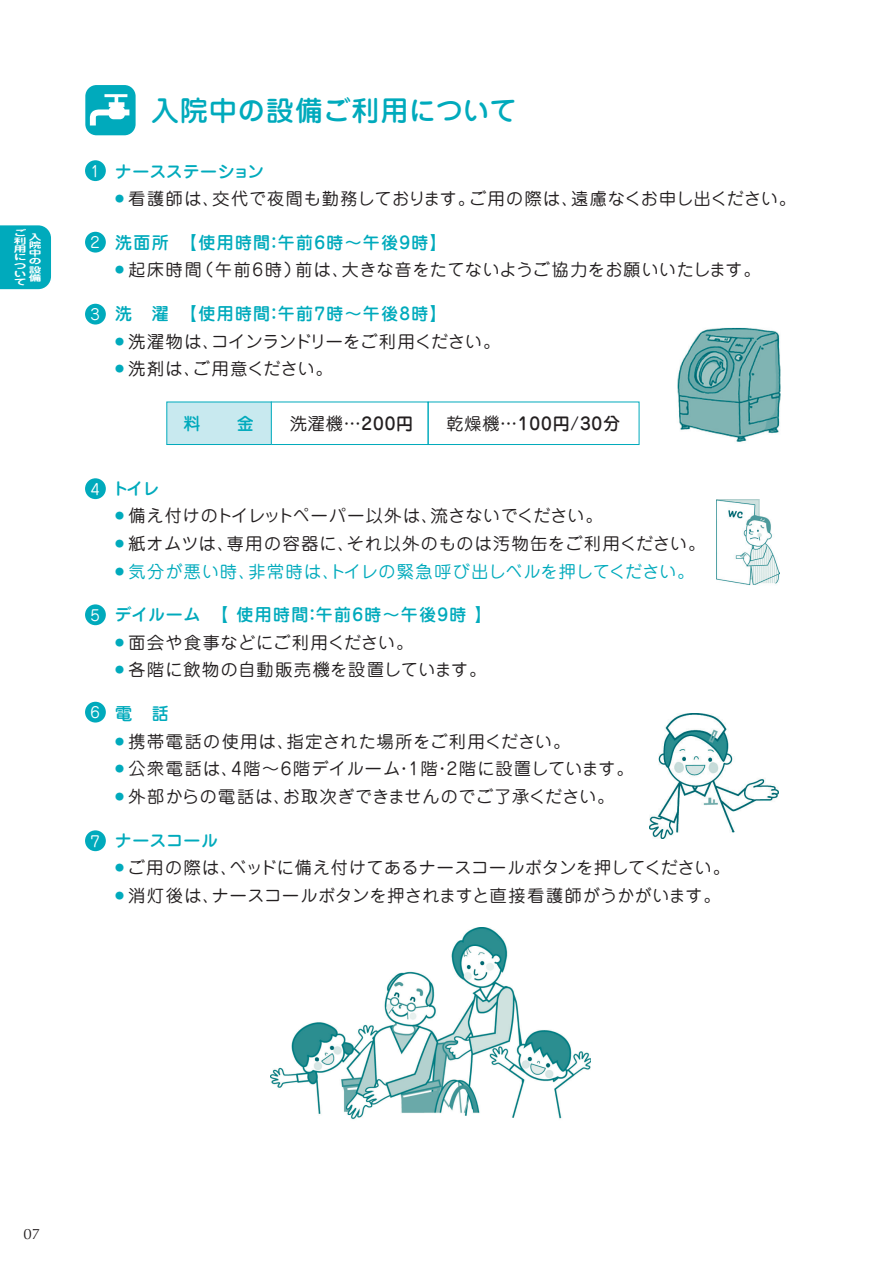
<style>
.page{position:relative;width:893px;height:1263px;background:#fff}
.page>*{position:absolute;margin:0;border:0;box-sizing:border-box;transform-origin:0 0}
.t1{font:500 27.6px "Jun 34 Pro";letter-spacing:.03em;color:#00aabc}
.t2{font:16.95px "Jun 201 Pro";letter-spacing:.045em;color:#231f20}
.t3{font:500 16.95px "Jun 34 Pro";letter-spacing:.075em;color:#00aabc}
.t4{font:16.95px "Jun 201 Pro";letter-spacing:.07em;color:#231f20}
.t5{font:16.95px "Jun 201 Pro";letter-spacing:.025em;color:#231f20}
.t6{font:16.95px "Jun 201 Pro";letter-spacing:.055em;color:#00aabc}
.t7{font:16.95px "Jun 201 Pro";letter-spacing:.08em;color:#231f20}
.t8{font:16.95px "Jun 201 Pro";letter-spacing:.005em;color:#231f20}
.t9{font:500 16.95px "Jun 34 Pro";letter-spacing:.05em;color:#231f20}
.t10{font:500 16.95px "Jun 34 Pro";letter-spacing:-.005em;color:#00aabc}
.t11{font:15px "Optima";color:#231f20}
.t12{font:14.85px "Jun 201 Pro";color:#fff}
.t13{font:700 8.1px/8.1px "Jun 501 Pro";color:#fff;text-align:justify;scale:1.56 1}
.s1{font-family:"Jun 34 Pro";font-weight:500}
.s2{font-family:"Jun 201 Pro";font-weight:400}
</style>
<div class="page">
<div style="left:85px;top:160px;width:21px;height:21px;background:#00aabc;border-radius:50%"></div>
<div style="left:85px;top:232px;width:21px;height:21px;background:#00aabc;border-radius:50%"></div>
<div style="left:85px;top:304px;width:21px;height:20px;background:#00aabc;border-radius:50%"></div>
<div style="left:85px;top:478px;width:21px;height:21px;background:#00aabc;border-radius:50%"></div>
<div style="left:85px;top:604px;width:21px;height:21px;background:#00aabc;border-radius:50%"></div>
<div style="left:85px;top:702px;width:21px;height:20px;background:#00aabc;border-radius:50%"></div>
<div style="left:85px;top:830px;width:21px;height:21px;background:#00aabc;border-radius:50%"></div>
<div style="left:85px;top:85px;width:51px;height:50px;background:#00aabc;border-radius:11px"></div>
<div style="left:271px;top:402px;width:157px;height:43px;border:1px solid #00aabc"></div>
<div style="left:428px;top:402px;width:211px;height:43px;border:1px solid #00aabc"></div>
<div style="left:167px;top:402px;width:104px;height:42px;background:#c8e9ef"></div>
<div style="left:167px;top:402px;width:104px;height:43px;border:1px solid #00aabc"></div>
<svg style="left:90px;top:94px;width:39px;height:31px"></svg>
<img style="left:677px;top:327px;width:104px;height:115px">
<img style="left:716px;top:499px;width:63px;height:87px">
<img style="left:650px;top:714px;width:128px;height:125px">
<img style="left:270px;top:927px;width:320px;height:193px">
<div style="left:0;top:225px;width:51px;height:64px;background:#00aabc"></div>
<p class="t13" style="left:14px;top:228px;width:9px">ご利用について</p>
<p class="t13" style="left:29px;top:232px;width:9px">入院中の設備</p>
<p class="t12" style="left:90px;top:159px;width:11px">1</p>
<p class="t12" style="left:90px;top:231px;width:11px">2</p>
<p class="t12" style="left:90px;top:303px;width:11px">3</p>
<h1 class="t1" style="left:151px;top:88px;width:367px">入院中の設備ご利用について</h1>
<p class="t10" style="left:115px;top:158px;width:151px">ナースステーション</p>
<p class="t2" style="left:115px;top:185px;width:682px"><sup>●</sup> 看護師は、交代で夜間も勤務しております。ご用の際は、遠慮なくお申し出ください。</p>
<p class="t3" style="left:115px;top:229px;width:333px">洗面所　【使用時間：午前6時～午後9時】</p>
<p class="t2" style="left:115px;top:257px;width:647px"><sup>●</sup> 起床時間（午前6時）前は、大きな音をたてないようご協力をお願いいたします。</p>
<p class="t3" style="left:115px;top:300px;width:333px">洗　濯　【使用時間：午前7時～午後8時】</p>
<p class="t8" style="left:115px;top:328px;width:386px"><sup>●</sup> 洗濯物は、コインランドリーをご利用ください。</p>
<p class="t2" style="left:115px;top:355px;width:219px"><sup>●</sup> 洗剤は、ご用意ください。</p>
<p class="t3" style="left:183px;top:410px;width:72px">料　　金</p>
<p class="t2" style="left:290px;top:410px;width:125px">洗濯機…<span class="s1">200円</span></p>
<p class="t9" style="left:447px;top:410px;width:175px"><span class="s2">乾燥機…</span>100円/30分</p>
<p class="t12" style="left:90px;top:477px;width:11px">4</p>
<p class="t12" style="left:90px;top:603px;width:11px">5</p>
<p class="t12" style="left:90px;top:701px;width:11px">6</p>
<p class="t12" style="left:90px;top:829px;width:11px">7</p>
<p class="t3" style="left:112px;top:475px;width:48px">トイレ</p>
<p class="t2" style="left:115px;top:502px;width:489px"><sup>●</sup> 備え付けのトイレットペーパー以外は、流さないでください。</p>
<p class="t4" style="left:115px;top:530px;width:591px"><sup>●</sup> 紙オムツは、専用の容器に、それ以外のものは汚物缶をご利用ください。</p>
<p class="t6" style="left:115px;top:558px;width:580px"><sup>●</sup> 気分が悪い時、非常時は、トイレの緊急呼び出しベルを押してください。</p>
<p class="t3" style="left:115px;top:601px;width:379px">デイルーム　【 使用時間：午前6時～午後9時 】</p>
<p class="t2" style="left:115px;top:629px;width:299px"><sup>●</sup> 面会や食事などにご利用ください。</p>
<p class="t2" style="left:115px;top:656px;width:372px"><sup>●</sup> 各階に飲物の自動販売機を設置しています。</p>
<p class="t3" style="left:115px;top:700px;width:55px">電　話</p>
<p class="t7" style="left:115px;top:728px;width:456px"><sup>●</sup> 携帯電話の使用は、指定された場所をご利用ください。</p>
<p class="t4" style="left:115px;top:755px;width:520px"><sup>●</sup> 公衆電話は、4階～6階デイルーム・1階・2階に設置しています。</p>
<p class="t2" style="left:115px;top:783px;width:501px"><sup>●</sup> 外部からの電話は、お取次ぎできませんのでご了承ください。</p>
<p class="t3" style="left:115px;top:827px;width:105px">ナースコール</p>
<p class="t5" style="left:115px;top:854px;width:616px"><sup>●</sup> ご用の際は、ベッドに備え付けてあるナースコールボタンを押してください。</p>
<p class="t2" style="left:115px;top:882px;width:607px"><sup>●</sup> 消灯後は、ナースコールボタンを押されますと直接看護師がうかがいます。</p>
<p class="t11" style="left:24px;top:1225px;width:18px">07</p>
</div>
